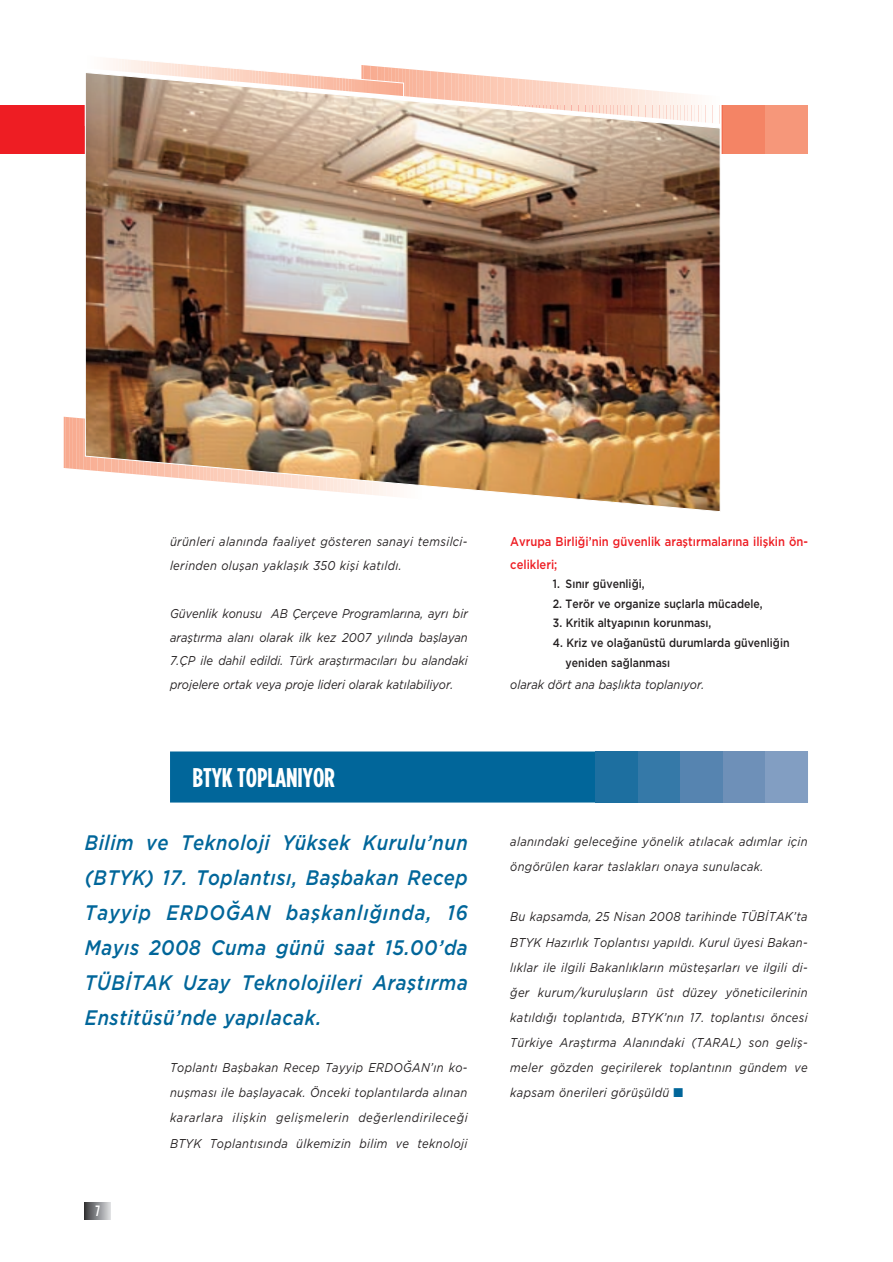
<style>
.page{position:relative;width:893px;height:1262px;background:#fff}
.page>*{position:absolute;margin:0;border:0;box-sizing:border-box;transform-origin:0 0}
.t1{font:700 27px "Gotham Cond TR";letter-spacing:-.005em;color:#fff}
.t2{font:italic 500 21px/35px "Gotham TR";letter-spacing:.03em;color:#01669a;text-align:justify;scale:.88 1}
.t3{font:500 15px "Gotham Cond TR";color:#fff}
.t4{font:italic 12.75px/25px "Gotham TR";letter-spacing:.03em;color:#231f20;text-align:justify;scale:.88 1}
.t5{font:500 12.75px/22.6px "Gotham TR";color:#ee1d23;scale:.88 1}
.t6{font:italic 12.75px "Gotham TR";color:#231f20;scale:.88 1}
.t7{font:500 12px/19.5px "Gotham TR";color:#231f20;scale:.88 1}
.s1{color:#01669a}
</style>
<div class="page">
<img style="left:0;top:58px;width:808px;height:1162px">
<p class="t4" style="left:170px;top:529px;width:339px;line-height:23.9px">ürünleri alan›nda faaliyet gösteren sanayi temsilci&shy;lerinden oluflan yaklafl›k 350 kifli kat›ld›.</p>
<p class="t4" style="left:170px;top:601px;width:340px;line-height:23.9px">Güvenlik konusu AB Çerçeve Programlar›na, ayr› bir araflt›rma alan› olarak ilk kez 2007 y›l›nda bafllayan 7.ÇP ile dahil edildi. Türk araflt›rmac›lar› bu alandaki projelere ortak veya proje lideri olarak kat›labiliyor.</p>
<h1 class="t1" style="left:192px;top:761px;width:144px">BTYK TOPLANIYOR</h1>
<h2 class="t2" style="left:85px;top:825px;width:437px">Bilim ve Teknoloji Yüksek Kurulu’nun (BTYK) 17. Toplant›s›, Baflbakan Recep Tayyip ERDO⁄AN baflkanl›¤›nda, 16<br>May›s 2008 Cuma günü saat 15.00’da TÜB‹TAK Uzay Teknolojileri Araflt›rma Enstitüsü’nde yap›lacak.</h2>
<p class="t3" style="left:95px;top:1202px;width:6px">7</p>
<p class="t4" style="left:170px;top:1054px;width:340px">Toplant› Baflbakan Recep Tayyip ERDO⁄AN’›n ko&shy;nuflmas› ile bafllayacak. Önceki toplant›larda al›nan kararlara iliflkin geliflmelerin de¤erlendirilece¤i BTYK Toplant›s›nda ülkemizin bilim ve teknoloji</p>
<p class="t5" style="left:510px;top:530px;width:340px">Avrupa Birli¤i’nin güvenlik araflt›rmalar›na iliflkin ön&shy;celikleri;</p>
<p class="t7" style="left:553px;top:574px;width:106px">1. S›n›r güvenli¤i,</p>
<p class="t7" style="left:553px;top:593px;width:240px">2. Terör ve organize suçlarla mücadele,</p>
<p class="t7" style="left:553px;top:613px;width:182px">3. Kritik altyap›n›n korunmas›,</p>
<p class="t7" style="left:565px;top:632px;width:256px;text-indent:-13px">4. Kriz ve ola¤anüstü durumlarda güvenli¤in yeniden sa¤lanmas›</p>
<p class="t6" style="left:510px;top:677px;width:222px">olarak dört ana bafll›kta toplan›yor.</p>
<p class="t4" style="left:510px;top:828px;width:339px">alan›ndaki gelece¤ine yönelik at›lacak ad›mlar için öngörülen karar taslaklar› onaya sunulacak.</p>
<p class="t4" style="left:510px;top:904px;width:339px">Bu kapsamda, 25 Nisan 2008 tarihinde TÜB‹TAK’ta BTYK Haz›rl›k Toplant›s› yap›ld›. Kurul üyesi Bakan&shy;l›klar ile ilgili Bakanl›klar›n müsteflarlar› ve ilgili di-¤er kurum/kurulufllar›n üst düzey yöneticilerinin kat›ld›¤› toplant›da, BTYK’n›n 17. toplant›s› öncesi Türkiye Araflt›rma Alan›ndaki (TARAL) son gelifl&shy;meler gözden geçirilerek toplant›n›n gündem ve kapsam önerileri görüflüldü <span class="s1">■</span></p>
</div>
